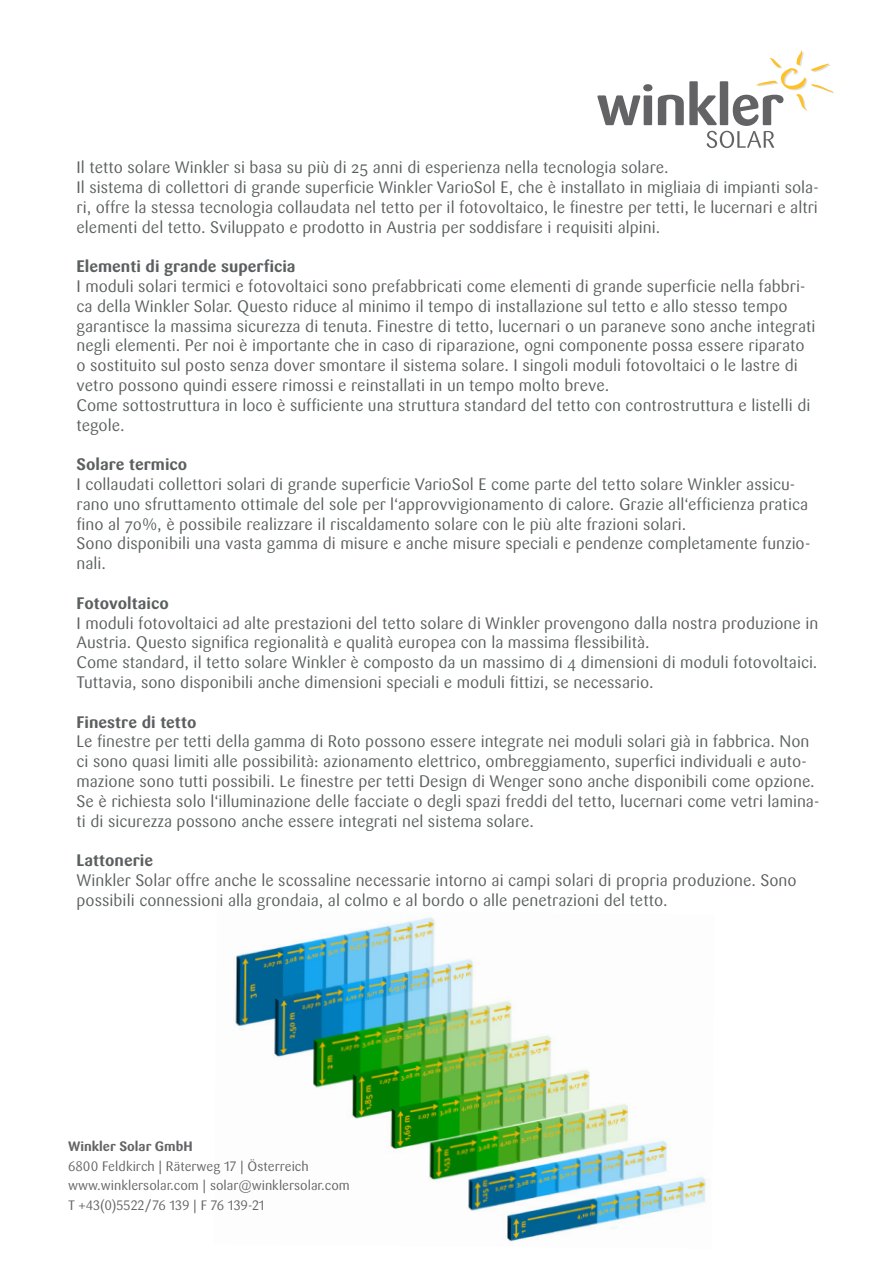
<style>
.page{position:relative;width:893px;height:1263px;background:#fff}
.page>*{position:absolute;margin:0;border:0;box-sizing:border-box;transform-origin:0 0}
.t1{font:16.5px/19.8px "Sari OT";color:#5b5f60}
.t2{font:700 16.5px "Sari OT";color:#5b5f60}
.t3{font:13.5px/19.5px "Sari OT";color:#636366}
.t4{font:700 13.5px "Sari OT";color:#636366}
</style>
<div class="page">
<svg style="left:597px;top:84px;width:55px;height:41px"></svg>
<svg style="left:658px;top:50px;width:176px;height:98px"></svg>
<img style="left:235px;top:917px;width:471px;height:325px">
<p class="t1" style="left:77px;top:157px;width:744px">Il tetto solare Winkler si basa su più di 25 anni di esperienza nella tecnologia solare.<br>Il sistema di collettori di grande superficie Winkler VarioSol E, che è installato in migliaia di impianti sola&shy;ri, offre la stessa tecnologia collaudata nel tetto per il fotovoltaico, le finestre per tetti, le lucernari e altri elementi del tetto. Sviluppato e prodotto in Austria per soddisfare i requisiti alpini.</p>
<p class="t2" style="left:77px;top:256px;width:221px">Elementi di grande superficia</p>
<p class="t1" style="left:77px;top:276px;width:741px">I moduli solari termici e fotovoltaici sono prefabbricati come elementi di grande superficie nella fabbri&shy;ca della Winkler Solar. Questo riduce al minimo il tempo di installazione sul tetto e allo stesso tempo garantisce la massima sicurezza di tenuta. Finestre di tetto, lucernari o un paraneve sono anche integrati negli elementi. Per noi è importante che in caso di riparazione, ogni componente possa essere riparato o sostituito sul posto senza dover smontare il sistema solare. I singoli moduli fotovoltaici o le lastre di vetro possono quindi essere rimossi e reinstallati in un tempo molto breve.<br>Come sottostruttura in loco è sufficiente una struttura standard del tetto con controstruttura e listelli di tegole.</p>
<p class="t2" style="left:77px;top:454px;width:112px">Solare termico</p>
<p class="t1" style="left:77px;top:474px;width:735px">I collaudati collettori solari di grande superficie VarioSol E come parte del tetto solare Winkler assicu&shy;rano uno sfruttamento ottimale del sole per l‘approvvigionamento di calore. Grazie all‘efficienza pratica fino al 70%, è possibile realizzare il riscaldamento solare con le più alte frazioni solari.<br>Sono disponibili una vasta gamma di misure e anche misure speciali e pendenze completamente funzio&shy;nali.</p>
<p class="t2" style="left:77px;top:592px;width:94px">Fotovoltaico</p>
<p class="t1" style="left:77px;top:613px;width:743px">I moduli fotovoltaici ad alte prestazioni del tetto solare di Winkler provengono dalla nostra produzione in Austria. Questo significa regionalità e qualità europea con la massima flessibilità.<br>Come standard, il tetto solare Winkler è composto da un massimo di 4 dimensioni di moduli fotovoltaici.<br>Tuttavia, sono disponibili anche dimensioni speciali e moduli fittizi, se necessario.</p>
<p class="t2" style="left:77px;top:711px;width:121px">Finestre di tetto</p>
<p class="t1" style="left:77px;top:732px;width:744px">Le finestre per tetti della gamma di Roto possono essere integrate nei moduli solari già in fabbrica. Non ci sono quasi limiti alle possibilità: azionamento elettrico, ombreggiamento, superfici individuali e auto&shy;mazione sono tutti possibili. Le finestre per tetti Design di Wenger sono anche disponibili come opzione.<br>Se è richiesta solo l‘illuminazione delle facciate o degli spazi freddi del tetto, lucernari come vetri lamina&shy;ti di sicurezza possono anche essere integrati nel sistema solare.</p>
<p class="t2" style="left:77px;top:850px;width:78px">Lattonerie</p>
<p class="t1" style="left:77px;top:870px;width:722px">Winkler Solar offre anche le scossaline necessarie intorno ai campi solari di propria produzione. Sono possibili connessioni alla grondaia, al colmo e al bordo o alle penetrazioni del tetto.</p>
<p class="t4" style="left:68px;top:1137px;width:126px">Winkler Solar GmbH</p>
<p class="t3" style="left:68px;top:1156px;width:283px">6800 Feldkirch | Räterweg 17 | Österreich www.winklersolar.com | solar@winklersolar.com<br>T +43(0)5522/76 139 | F 76 139-21</p>
</div>
